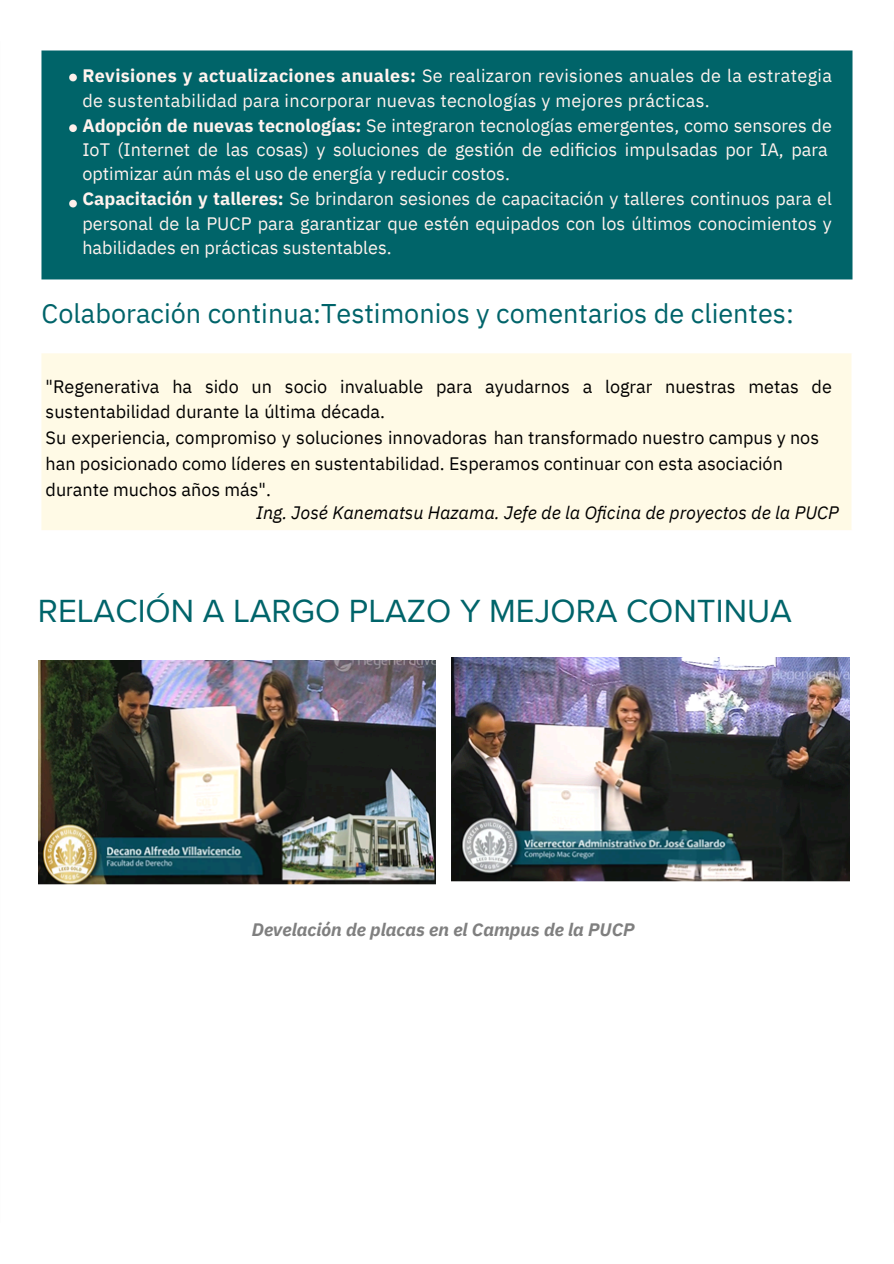
<style>
.page{position:relative;width:894px;height:1264px;background:#fff}
.page>*{position:absolute;margin:0;border:0;box-sizing:border-box;transform-origin:0 0}
.t1{font:33px "Proxima Nova";color:#00646a}
.t2{font:27px "IBM Plex Sans";color:#00646a}
.t3{font:18px/24.5px "IBM Plex Sans";color:#fff3ee}
.t4{font:18px/25.8px "IBM Plex Sans";color:#000}
.t5{font:italic 18px "IBM Plex Sans";color:#000}
.t6{font:italic 700 18px "IBM Plex Sans";color:#7f7f7f}
.s1{font-weight:700}
</style>
<div class="page">
<img style="left:38px;top:50px;width:815px;height:835px">
<img style="left:39px;top:658px;width:810px;height:227px">
<p class="t3" style="left:82px;top:63px;width:750px"><span class="s1">Revisiones y actualizaciones anuales:</span> Se realizaron revisiones anuales de la estrategia de sustentabilidad para incorporar nuevas tecnologías y mejores prácticas.<br><span class="s1">Adopción de nuevas tecnologías:</span> Se integraron tecnologías emergentes, como sensores de IoT (Internet de las cosas) y soluciones de gestión de edificios impulsadas por IA, para optimizar aún más el uso de energía y reducir costos.<br><span class="s1">Capacitación y talleres:</span> Se brindaron sesiones de capacitación y talleres continuos para el personal de la PUCP para garantizar que estén equipados con los últimos conocimientos y habilidades en prácticas sustentables.</p>
<p class="t2" style="left:42px;top:295px;width:753px">Colaboración continua:Testimonios y comentarios de clientes:</p>
<p class="t4" style="left:46px;top:373px;width:787px">"Regenerativa ha sido un socio invaluable para ayudarnos a lograr nuestras metas de sustentabilidad durante la última década.<br>Su experiencia, compromiso y soluciones innovadoras han transformado nuestro campus y nos han posicionado como líderes en sustentabilidad. Esperamos continuar con esta asociación durante muchos años más".</p>
<p class="t5" style="left:256px;top:500px;width:584px">Ing. José Kanematsu Hazama. Jefe de la Oficina de proyectos de la PUCP</p>
<p class="t1" style="left:38px;top:591px;width:755px">RELACIÓN A LARGO PLAZO Y MEJORA CONTINUA</p>
<p class="t6" style="left:252px;top:917px;width:384px">Develación de placas en el Campus de la PUCP</p>
</div>
